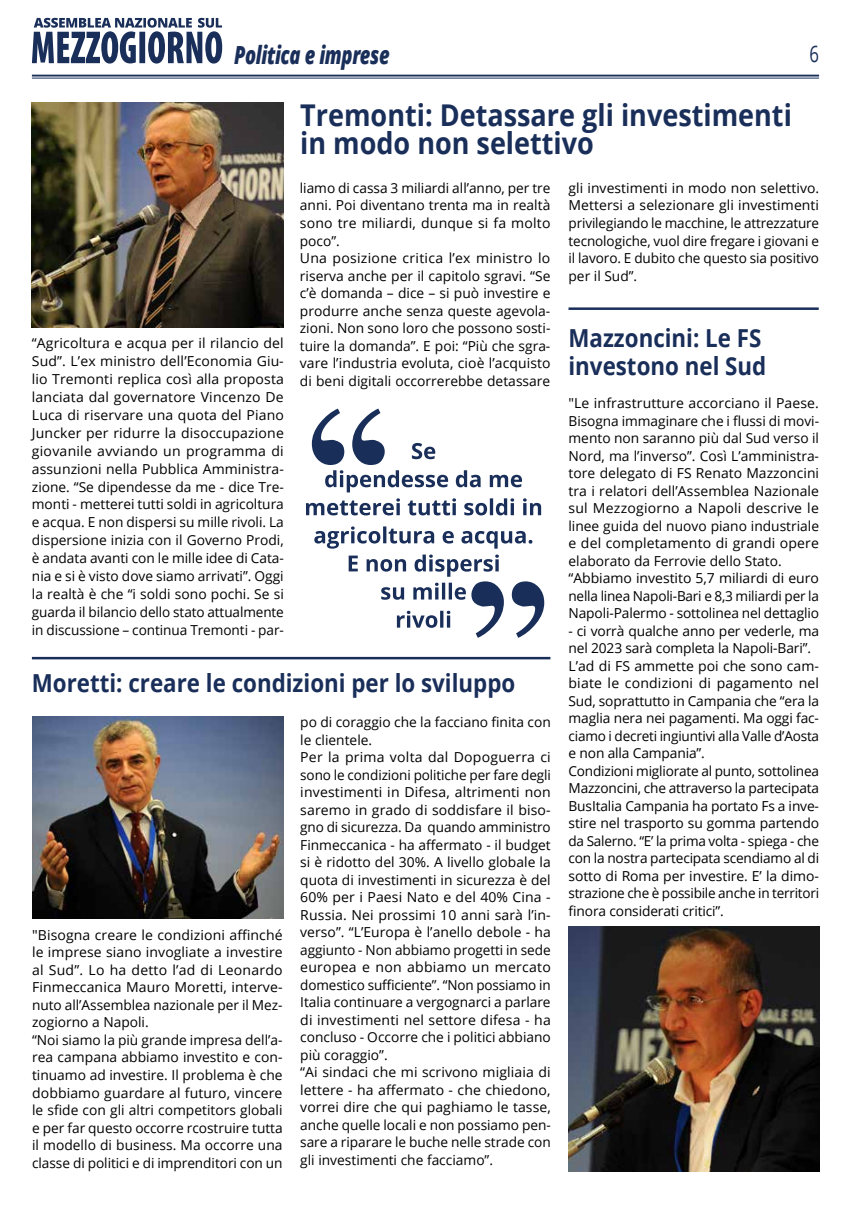
<style>
.page{position:relative;width:851px;height:1205px;background:#fff}
.page>*{position:absolute;margin:0;border:0;box-sizing:border-box;transform-origin:0 0}
.t1{font:700 30px/28.4px "Open Sans";color:#192e59;scale:.9 1}
.t2{font:italic 800 25px "Open Sans";letter-spacing:-.02em;color:#192e59;scale:.73 1}
.t3{font:700 24.75px/28.4px "Open Sans";color:#192e59;scale:.9 1}
.t4{font:22.75px "Open Sans";color:#192e59;scale:.73 1}
.t5{font:13.75px/17.5px "Open Sans";color:#000}
</style>
<div class="page">
<img style="left:32px;top:103px;width:252px;height:224px">
<hr style="left:32px;top:75px;width:787px;height:2px;background:#192e59">
<hr style="left:32px;top:78px;width:787px;height:1px;background:#192e59">
<svg style="left:32px;top:18px;width:190px;height:46px"></svg>
<img style="left:32px;top:717px;width:252px;height:202px">
<hr style="left:32px;top:657px;width:518px;height:2px;background:#192e59">
<hr style="left:568px;top:307px;width:250px;height:3px;background:#192e59">
<img style="left:568px;top:927px;width:251px;height:244px">
<svg style="left:306px;top:498px;width:235px;height:17px"></svg>
<svg style="left:312px;top:408px;width:210px;height:84px"></svg>
<svg style="left:314px;top:526px;width:230px;height:112px"></svg>
<h2 class="t2" style="left:234px;top:35px;width:215px">Politica e imprese</h2>
<h3 class="t4" style="left:809px;top:38px;width:15px">6</h3>
<h1 class="t1" style="left:300px;top:100px;width:547px">Tremonti: Detassare gli investimenti in modo non selettivo</h1>
<p class="t5" style="left:300px;top:179px;width:252px">liamo di cassa 3 miliardi all’anno, per tre anni. Poi diventano trenta ma in realtà sono tre miliardi, dunque si fa molto poco”.<br>Una posizione critica l’ex ministro lo riserva anche per il capitolo sgravi. “Se c’è domanda – dice – si può investire e produrre anche senza queste agevola&shy;zioni. Non sono loro che possono sosti&shy;tuire la domanda”. E poi: “Più che sgra&shy;vare l’industria evoluta, cioè l’acquisto di beni digitali occorrerebbe detassare</p>
<p class="t5" style="left:568px;top:179px;width:252px;text-align:justify">gli investimenti in modo non selettivo.<br>Mettersi a selezionare gli investimenti privilegiando le macchine, le attrezzature tecnologiche, vuol dire fregare i giovani e il lavoro. E dubito che questo sia positivo per il Sud”.</p>
<h3 class="t3" style="left:568px;top:323px;width:221px">Mazzoncini: Le FS investono nel Sud</h3>
<p class="t5" style="left:32px;top:334px;width:253px;line-height:17.9px;text-align:justify">“Agricoltura e acqua per il rilancio del Sud”. L’ex ministro dell’Economia Giu&shy;lio Tremonti replica così alla proposta lanciata dal governatore Vincenzo De Luca di riservare una quota del Piano Juncker per ridurre la disoccupazione giovanile avviando un programma di assunzioni nella Pubblica Amministra&shy;zione. “Se dipendesse da me - dice Tre&shy;monti - metterei tutti soldi in agricoltura e acqua. E non dispersi su mille rivoli. La dispersione inizia con il Governo Prodi, è andata avanti con le mille idee di Cata&shy;nia e si è visto dove siamo arrivati”. Oggi la realtà è che “i soldi sono pochi. Se si guarda il bilancio dello stato attualmente in discussione – continua Tremonti - par-</p>
<p class="t5" style="left:568px;top:394px;width:252px">"Le infrastrutture accorciano il Paese.<br>Bisogna immaginare che i flussi di movi&shy;mento non saranno più dal Sud verso il Nord, ma l’inverso”. Così L’amministra&shy;tore delegato di FS Renato Mazzoncini tra i relatori dell’Assemblea Nazionale sul Mezzogiorno a Napoli descrive le linee guida del nuovo piano industriale e del completamento di grandi opere elaborato da Ferrovie dello Stato. “Abbiamo investito 5,7 miliardi di euro nella linea Napoli-Bari e 8,3 miliardi per la Napoli-Palermo - sottolinea nel dettaglio</p>
<p class="t5" style="left:568px;top:622px;width:252px">- ci vorrà qualche anno per vederle, ma nel 2023 sarà completa la Napoli-Bari”.<br>L’ad di FS ammette poi che sono cam&shy;biate le condizioni di pagamento nel Sud, soprattutto in Campania che “era la maglia nera nei pagamenti. Ma oggi fac&shy;ciamo i decreti ingiuntivi alla Valle d’Aosta e non alla Campania”.<br>Condizioni migliorate al punto, sottolinea Mazzoncini, che attraverso la partecipata BusItalia Campania ha portato Fs a inve&shy;stire nel trasporto su gomma partendo da Salerno. “E’ la prima volta - spiega - che con la nostra partecipata scendiamo al di sotto di Roma per investire. E’ la dimo&shy;strazione che è possibile anche in territori finora considerati critici”.</p>
<h3 class="t3" style="left:32px;top:668px;width:538px">Moretti: creare le condizioni per lo sviluppo</h3>
<p class="t5" style="left:300px;top:713px;width:252px">po di coraggio che la facciano finita con le clientele.<br>Per la prima volta dal Dopoguerra ci sono le condizioni politiche per fare degli investimenti in Difesa, altrimenti non saremo in grado di soddisfare il biso&shy;gno di sicurezza. Da quando amministro Finmeccanica - ha affermato - il budget si è ridotto del 30%. A livello globale la quota di investimenti in sicurezza è del 60% per i Paesi Nato e del 40% Cina - Russia. Nei prossimi 10 anni sarà l’in&shy;verso”. “L’Europa è l’anello debole - ha aggiunto - Non abbiamo progetti in sede europea e non abbiamo un mercato domestico sufficiente”. “Non possiamo in Italia continuare a vergognarci a parlare di investimenti nel settore difesa - ha concluso - Occorre che i politici abbiano più coraggio”.<br>“Ai sindaci che mi scrivono migliaia di lettere - ha affermato - che chiedono, vorrei dire che qui paghiamo le tasse, anche quelle locali e non possiamo pen&shy;sare a riparare le buche nelle strade con gli investimenti che facciamo”.</p>
<p class="t5" style="left:32px;top:926px;width:252px">"Bisogna creare le condizioni affinché le imprese siano invogliate a investire al Sud”. Lo ha detto l’ad di Leonardo Finmeccanica Mauro Moretti, interve&shy;nuto all’Assemblea nazionale per il Mez&shy;zogiorno a Napoli.<br>“Noi siamo la più grande impresa dell’a&shy;rea campana abbiamo investito e con&shy;tinuamo ad investire. Il problema è che dobbiamo guardare al futuro, vincere le sfide con gli altri competitors globali e per far questo occorre rcostruire tutta il modello di business. Ma occorre una classe di politici e di imprenditori con un</p>
</div>
